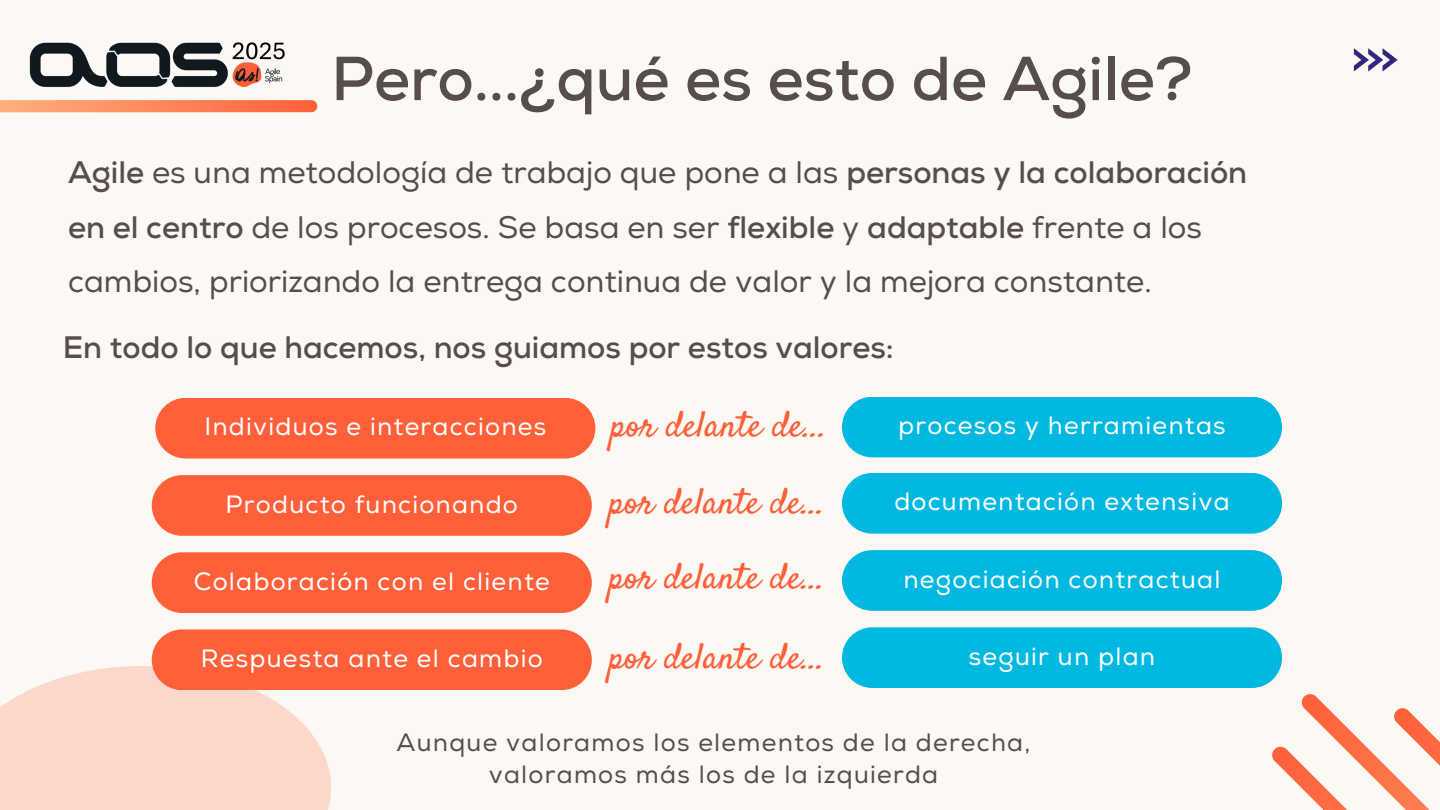
<style>
.page{position:relative;width:1440px;height:810px;background:#fcf9f5}
.page>*{position:absolute;margin:0;border:0;box-sizing:border-box;transform-origin:0 0}
.t1{font:700 62px "Nexa";color:#564d4c}
.t2{font:36.3px "Satisfy";color:#ff5f39}
.t3{font:31px/54.3px "Nexa";color:#564d4c}
.t4{font:700 31px "Nexa";color:#564d4c}
.t5{font:25px "Nexa";letter-spacing:.05em;color:#fff}
.t6{font:25px "Nexa";letter-spacing:.05em;color:#564d4c}
.s1{font-weight:700}
</style>
<div class="page">
<svg style="left:0;top:100px;width:317px;height:12px;background:#fe895d"></svg>
<div style="left:155px;top:398px;width:440px;height:61px;background:#ff5f39;border-radius:30px"></div>
<div style="left:152px;top:475px;width:440px;height:61px;background:#ff5f39;border-radius:30px"></div>
<div style="left:152px;top:552px;width:440px;height:61px;background:#ff5f39;border-radius:30px"></div>
<div style="left:152px;top:629px;width:440px;height:61px;background:#ff5f39;border-radius:30px"></div>
<div style="left:842px;top:397px;width:440px;height:60px;background:#00b8e0;border-radius:30px"></div>
<div style="left:842px;top:473px;width:440px;height:61px;background:#00b8e0;border-radius:30px"></div>
<div style="left:842px;top:550px;width:440px;height:61px;background:#00b8e0;border-radius:30px"></div>
<div style="left:842px;top:627px;width:440px;height:61px;background:#00b8e0;border-radius:30px"></div>
<img style="left:29px;top:42px;width:256px;height:46px">
<svg style="left:1354px;top:48px;width:44px;height:23px"></svg>
<svg style="left:0;top:666px;width:331px;height:144px;fill:#fcd7cb"></svg>
<svg style="left:1272px;top:694px;width:168px;height:116px"></svg>
<p class="t1" style="left:331px;top:42px;width:863px">Pero...¿qué es esto de Agile?</p>
<p class="t3" style="left:68px;top:147px;width:1181px"><span class="s1">Agile</span> es una metodología de trabajo que pone a las <span class="s1">personas y la colaboración en el centro</span> de los procesos. Se basa en ser <span class="s1">flexible</span> y <span class="s1">adaptable</span> frente a los cambios, priorizando la entrega continua de valor y la mejora constante.</p>
<h2 class="t4" style="left:63px;top:329px;width:833px">En todo lo que hacemos, nos guiamos por estos valores:</h2>
<p class="t5" style="left:204px;top:412px;width:343px">Individuos e interacciones</p>
<p class="t5" style="left:226px;top:489px;width:294px">Producto funcionando</p>
<h1 class="t5" style="left:194px;top:566px;width:358px">Colaboración con el cliente</h1>
<p class="t5" style="left:201px;top:644px;width:343px">Respuesta ante el cambio</p>
<h2 class="t2" style="left:611px;top:402px;width:218px">por delante de...</h2>
<p class="t2" style="left:609px;top:479px;width:218px">por delante de...</p>
<p class="t2" style="left:609px;top:554px;width:218px">por delante de...</p>
<p class="t2" style="left:609px;top:634px;width:218px">por delante de...</p>
<h4 class="t5" style="left:898px;top:411px;width:329px">procesos y herramientas</h4>
<h3 class="t5" style="left:894px;top:487px;width:337px">documentación extensiva</h3>
<p class="t5" style="left:903px;top:564px;width:319px">negociación contractual</p>
<h2 class="t5" style="left:969px;top:641px;width:188px">seguir un plan</h2>
<p class="t6" style="left:397px;top:728px;width:635px">Aunque valoramos los elementos de la derecha,</p>
<p class="t6" style="left:489px;top:760px;width:451px">valoramos más los de la izquierda</p>
</div>
